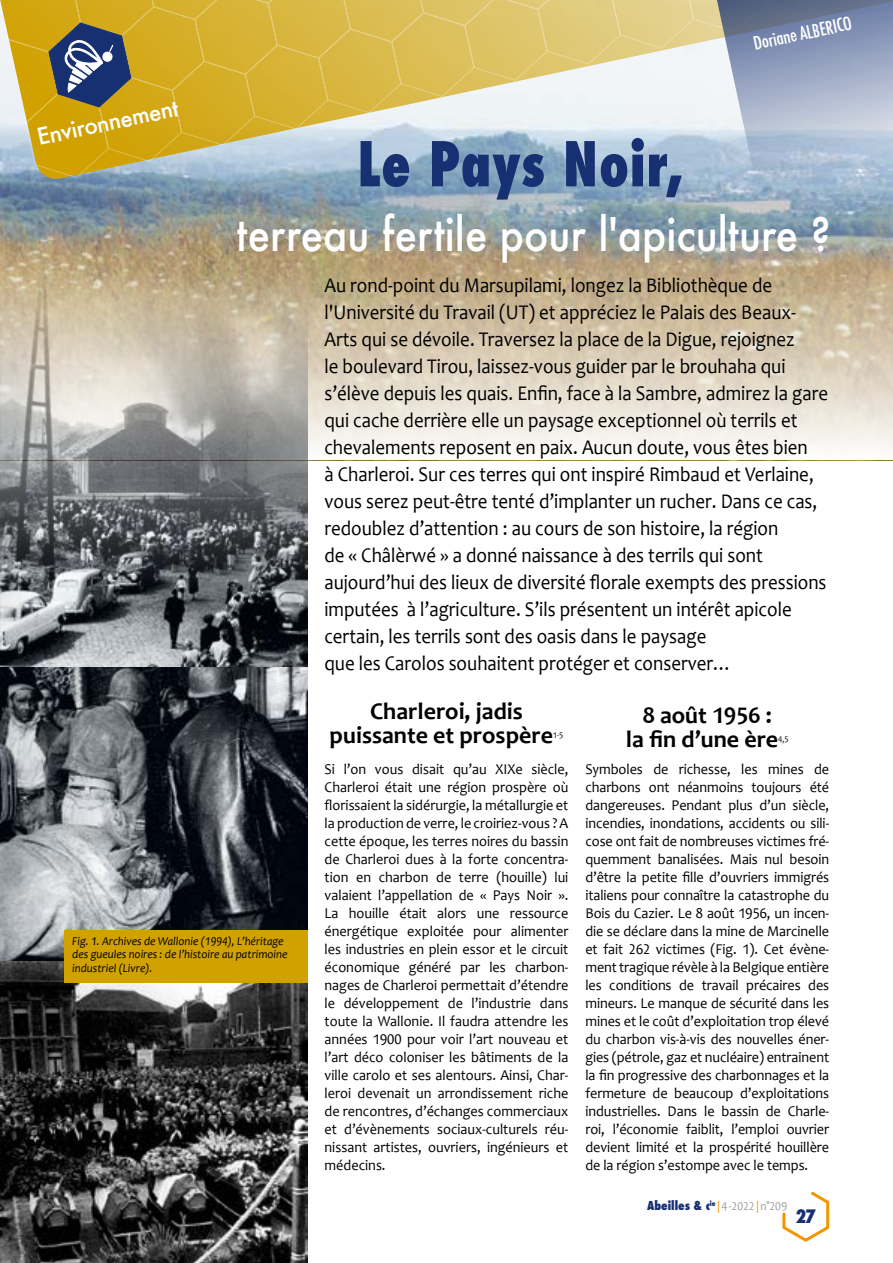
<style>
.page{position:relative;width:893px;height:1263px;background:#fff}
.page>*{position:absolute;margin:0;border:0;box-sizing:border-box;transform-origin:0 0}
.t1{font:800 condensed 60px "Futura";letter-spacing:.02em;color:#163072;scale:.9 1}
.t2{font:500 45px "Futura";color:#fff;scale:.9 1}
.t3{font:700 24px/24px "Candara";color:#000;text-align:center}
.t4{font:500 22.5px "Futura";color:#fff}
.t5{font:21px/27px "Candara";color:#000;scale:.9 1}
.t6{font:500 condensed 18px "Futura";color:#fff}
.t7{font:800 condensed 18px "Futura";color:#163072}
.t8{font:15px/18px "Candara";letter-spacing:-.005em;color:#000;text-align:justify;scale:.95 1}
.t9{font:italic 12px/13.5px "Candara";color:#000;scale:.95 1}
.t10{font:12px "Candara";color:#9d9d9c;scale:.95 1}
.t11{font:8.7px "Candara";color:#000;scale:.95 1}
.s1{font-family:"Futura";font-weight:800;font-stretch:condensed;color:#163072}
.s2{color:#f49600}
</style>
<div class="page">
<svg style="left:782px;top:1191px;width:48px;height:51px"></svg>
<img style="left:0;top:183px;width:893px;height:23px">
<svg style="left:0;top:206px;width:893px;height:242px;background:#c4bcaa"></svg>
<svg style="left:0;top:178px;width:714px;height:5px;background:#83a3bb"></svg>
<svg style="left:0;top:0;width:714px;height:178px;background:#d1c382"></svg>
<svg style="left:714px;top:0;width:179px;height:187px;background:#a0aec5"></svg>
<svg style="left:48px;top:22px;width:84px;height:86px;background:#6b6c63"></svg>
<img style="left:0;top:271px;width:308px;height:690px">
<img style="left:0;top:961px;width:308px;height:302px">
<div style="left:64px;top:930px;width:244px;height:52px;background:#d1a100"></div>
<h3 class="t4" style="left:34px;top:122px;width:145px;rotate:-12deg">Environnement</h3>
<p class="t6" style="left:751px;top:32px;width:101px;rotate:-12deg">Doriane ALBERICO</p>
<h1 class="t1" style="left:358px;top:123px;width:362px">Le Pays Noir,</h1>
<h2 class="t2" style="left:236px;top:203px;width:662px">terreau fertile pour l'apiculture ?</h2>
<p class="t9" style="left:72px;top:934px;width:228px">Fig. 1. Archives de Wallonie (1994), L’héritage des gueules noires : de l’histoire au patrimoine industriel (Livre).</p>
<p class="t5" style="left:324px;top:271px;width:561px">Au rond-point du Marsupilami, longez la Bibliothèque de l'Université du Travail (UT) et appréciez le Palais des Beaux-Arts qui se dévoile. Traversez la place de la Digue, rejoignez<br>le boulevard Tirou, laissez-vous guider par le brouhaha qui s’élève depuis les quais. Enfin, face à la Sambre, admirez la gare qui cache derrière elle un paysage exceptionnel où terrils et chevalements reposent en paix. Aucun doute, vous êtes bien<br>à Charleroi. Sur ces terres qui ont inspiré Rimbaud et Verlaine, vous serez peut-être tenté d’implanter un rucher. Dans ce cas, redoublez d’attention : au cours de son histoire, la région<br>de « Châlèrwé » a donné naissance à des terrils qui sont aujourd’hui des lieux de diversité florale exempts des pressions imputées à l’agriculture. S’ils présentent un intérêt apicole certain, les terrils sont des oasis dans le paysage<br>que les Carolos souhaitent protéger et conserver…</p>
<h3 class="t3" style="left:330px;top:699px;width:225px">Charleroi, jadis puissante et prospère</h3>
<h3 class="t3" style="left:626px;top:703px;width:154px">8 août 1956 : la fin d’une ère</h3>
<p class="t11" style="left:553px;top:730px;width:12px">1-5</p>
<p class="t8" style="left:325px;top:760px;width:258px">Si l’on vous disait qu’au XIXe siècle, Charleroi était une région prospère où florissaient la sidérurgie, la métallurgie et la production de verre, le croiriez-vous ? A cette époque, les terres noires du bassin de Charleroi dues à la forte concentra&shy;tion en charbon de terre (houille) lui valaient l’appellation de « Pays Noir ».<br>La houille était alors une ressource énergétique exploitée pour alimenter les industries en plein essor et le circuit économique généré par les charbon&shy;nages de Charleroi permettait d’étendre le développement de l’industrie dans toute la Wallonie. Il faudra attendre les années 1900 pour voir l’art nouveau et l’art déco coloniser les bâtiments de la ville carolo et ses alentours. Ainsi, Char&shy;leroi devenait un arrondissement riche de rencontres, d’échanges commerciaux et d’évènements sociaux-culturels réu&shy;nissant artistes, ouvriers, ingénieurs et médecins.</p>
<p class="t11" style="left:778px;top:734px;width:12px">4,5</p>
<p class="t8" style="left:585px;top:760px;width:258px">Symboles de richesse, les mines de charbons ont néanmoins toujours été dangereuses. Pendant plus d’un siècle, incendies, inondations, accidents ou sili&shy;cose ont fait de nombreuses victimes fré&shy;quemment banalisées. Mais nul besoin d’être la petite fille d’ouvriers immigrés italiens pour connaître la catastrophe du Bois du Cazier. Le 8 août 1956, un incen&shy;die se déclare dans la mine de Marcinelle et fait 262 victimes (Fig. 1). Cet évène&shy;ment tragique révèle à la Belgique entière les conditions de travail précaires des mineurs. Le manque de sécurité dans les mines et le coût d’exploitation trop élevé du charbon vis-à-vis des nouvelles éner&shy;gies (pétrole, gaz et nucléaire) entrainent la fin progressive des charbonnages et la fermeture de beaucoup d’exploitations industrielles. Dans le bassin de Charle&shy;roi, l’économie faiblit, l’emploi ouvrier devient limité et la prospérité houillère de la région s’estompe avec le temps.</p>
<p class="t10" style="left:647px;top:1198px;width:149px"><span class="s1">Abeilles &amp; c</span><sup>ie</sup> <span class="s2">|</span>4-2022 <span class="s2">|</span>n°209</p>
<p class="t7" style="left:795px;top:1204px;width:22px">27</p>
</div>
